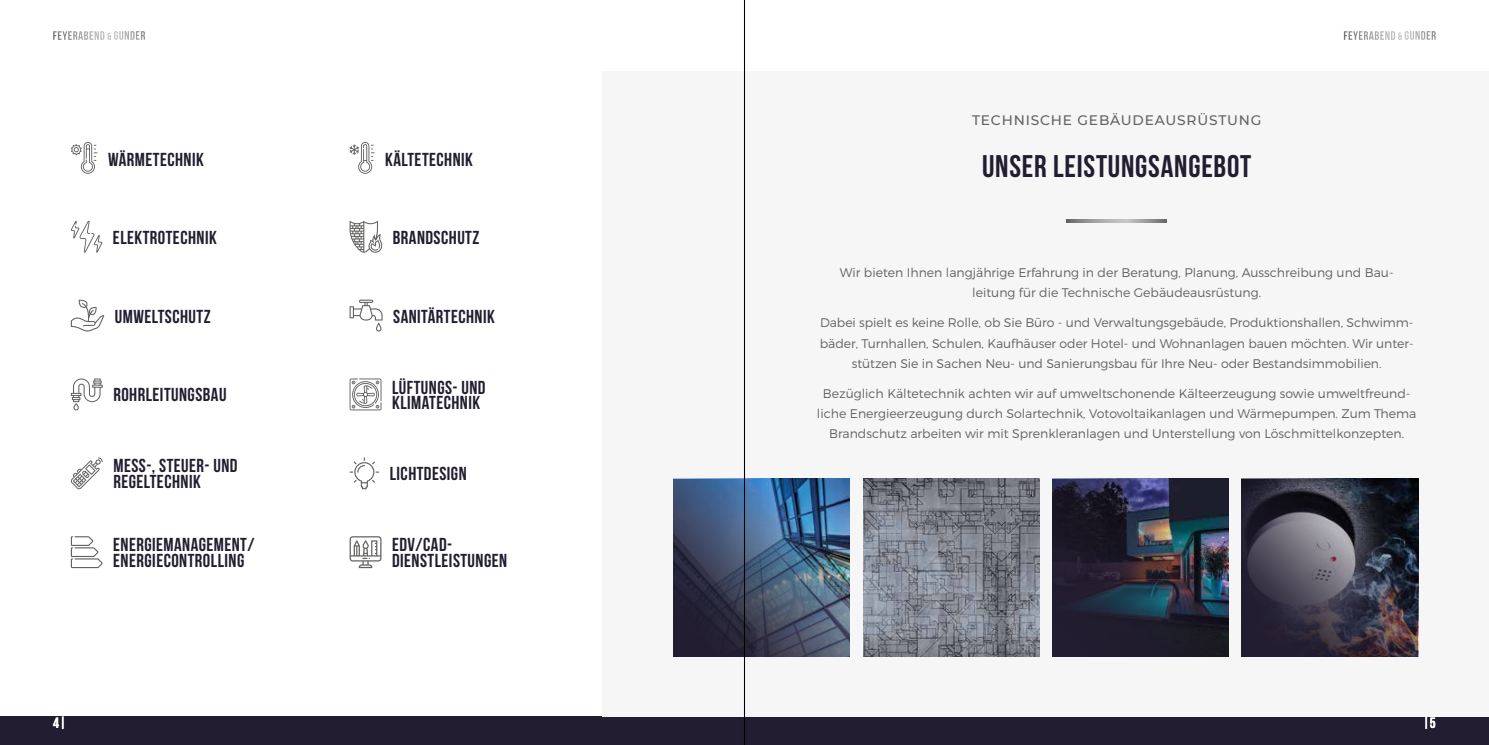
<style>
.page{position:relative;width:1489px;height:745px;background:#fff}
.page>*{position:absolute;margin:0;border:0;box-sizing:border-box;transform-origin:0 0}
.t1{font:700 31.25px "Bebas Neue";letter-spacing:.025em;color:#221d30}
.t2{font:700 18.75px/15.8px "Bebas Neue";letter-spacing:.025em;color:#221d30}
.t3{font:15px "Bebas Neue";color:#fff}
.t4{font:500 13.75px "Montserrat";letter-spacing:.06em;color:#626261}
.t5{font:300 12.5px/20px "Montserrat";color:#626261;text-align:center}
</style>
<div class="page">
<div style="left:0;top:716px;width:1488px;height:28px;background:#221d30"></div>
<svg style="left:53px;top:31px;width:92px;height:9px"></svg>
<svg style="left:1343px;top:31px;width:92px;height:9px"></svg>
<div style="left:602px;top:71px;width:886px;height:644px;background:#f6f6f6"></div>
<svg style="left:71px;top:142px;width:26px;height:32px"></svg>
<svg style="left:71px;top:378px;width:32px;height:32px"></svg>
<svg style="left:71px;top:299px;width:33px;height:32px"></svg>
<svg style="left:71px;top:536px;width:32px;height:31px"></svg>
<svg style="left:71px;top:220px;width:31px;height:32px"></svg>
<svg style="left:71px;top:457px;width:32px;height:32px"></svg>
<svg style="left:349px;top:221px;width:33px;height:31px"></svg>
<svg style="left:349px;top:457px;width:30px;height:32px"></svg>
<svg style="left:349px;top:142px;width:25px;height:32px"></svg>
<svg style="left:349px;top:378px;width:32px;height:32px"></svg>
<svg style="left:349px;top:299px;width:33px;height:32px"></svg>
<svg style="left:349px;top:536px;width:32px;height:31px"></svg>
<svg style="left:1066px;top:219px;width:100px;height:3px"></svg>
<img style="left:1241px;top:478px;width:176px;height:178px">
<img style="left:1052px;top:478px;width:176px;height:178px">
<img style="left:673px;top:478px;width:176px;height:178px">
<img style="left:863px;top:478px;width:176px;height:178px">
<hr style="left:744px;top:0;width:1px;height:744px;background:#000">
<h2 class="t2" style="left:108px;top:152px;width:97px">WÄRMETECHNIK</h2>
<h2 class="t2" style="left:113px;top:229px;width:105px">ELEKTROTECHNIK</h2>
<h2 class="t2" style="left:115px;top:308px;width:97px">UMWELTSCHUTZ</h2>
<h2 class="t2" style="left:113px;top:386px;width:115px">ROHRLEITUNGSBAU</h2>
<h2 class="t2" style="left:113px;top:457px;width:126px">MESS-, STEUER- UND<br>REGELTECHNIK</h2>
<h2 class="t2" style="left:113px;top:536px;width:143px">ENERGIEMANAGEMENT/<br>ENERGIECONTROLLING</h2>
<h2 class="t2" style="left:385px;top:152px;width:89px">KÄLTETECHNIK</h2>
<h2 class="t2" style="left:393px;top:229px;width:88px">BRANDSCHUTZ</h2>
<h2 class="t2" style="left:393px;top:308px;width:103px">SANITÄRTECHNIK</h2>
<h2 class="t2" style="left:392px;top:379px;width:95px">LÜFTUNGS- UND<br>KLIMATECHNIK</h2>
<h2 class="t2" style="left:390px;top:465px;width:78px">LICHTDESIGN</h2>
<h2 class="t2" style="left:392px;top:536px;width:117px">EDV/CAD-<br>DIENSTLEISTUNGEN</h2>
<p class="t4" style="left:972px;top:110px;width:291px">TECHNISCHE GEBÄUDEAUSRÜSTUNG</p>
<h1 class="t1" style="left:982px;top:149px;width:271px">UNSER LEISTUNGSANGEBOT</h1>
<p class="t5" style="left:839px;top:262px;width:555px">Wir bieten Ihnen langjährige Erfahrung in der Beratung, Planung, Ausschreibung und Bau&shy;leitung für die Technische Gebäudeausrüstung.</p>
<p class="t5" style="left:819px;top:312px;width:595px">Dabei spielt es keine Rolle, ob Sie Büro - und Verwaltungsgebäude, Produktionshallen, Schwimm&shy;bäder, Turnhallen, Schulen, Kaufhäuser oder Hotel- und Wohnanlagen bauen möchten. Wir unter&shy;stützen Sie in Sachen Neu- und Sanierungsbau für Ihre Neu- oder Bestandsimmobilien.</p>
<p class="t5" style="left:817px;top:383px;width:601px">Bezüglich Kältetechnik achten wir auf umweltschonende Kälteerzeugung sowie umweltfreund&shy;liche Energieerzeugung durch Solartechnik, Votovoltaikanlagen und Wärmepumpen. Zum Thema<br>Brandschutz arbeiten wir mit Sprenkleranlagen und Unterstellung von Löschmittelkonzepten.</p>
<p class="t3" style="left:53px;top:714px;width:15px">4|</p>
<p class="t3" style="left:1422px;top:714px;width:15px">|5</p>
</div>
